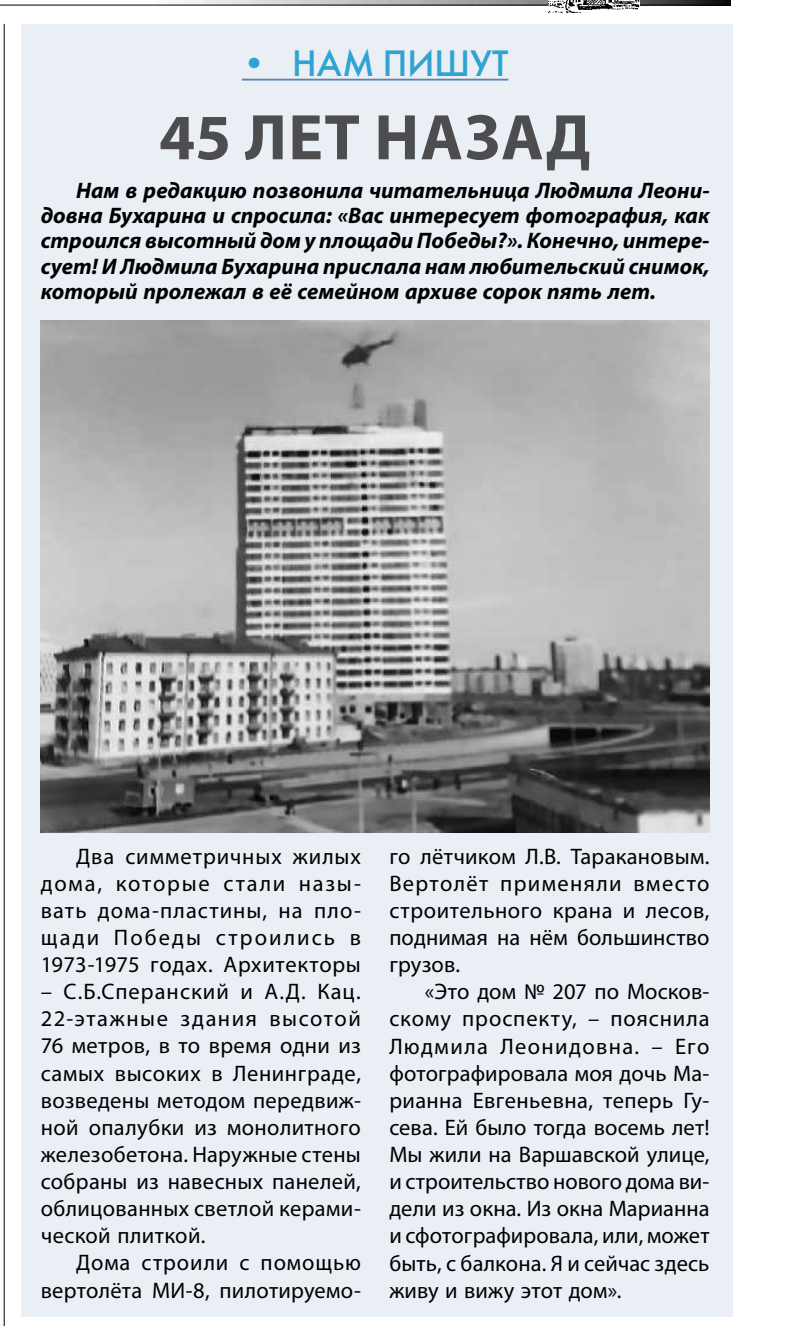
<style>
.page{position:relative;width:812px;height:1326px;background:#fff}
.page>*{position:absolute;margin:0;border:0;box-sizing:border-box;transform-origin:0 0}
.t1{font:700 65px "Myriad Pro";letter-spacing:.02em;color:#4d4d4f}
.t2{font:36.5px "Futuris C";color:#2fa3d2}
.t3{font:22.5px/27px "Myriad Pro";letter-spacing:.015em;color:#000;text-align:justify}
.t4{font:italic 700 22.5px/25px "Myriad Pro";color:#000;text-align:justify}
</style>
<div class="page">
<svg style="left:533px;top:5px;width:15px;height:1px"></svg>
<svg style="left:0;top:0;width:730px;height:5px"></svg>
<img style="left:548px;top:0;width:91px;height:12px">
<div style="left:21px;top:24px;width:711px;height:1292px;background:#eaeff5"></div>
<hr style="left:242px;top:79px;width:266px;height:2px;background:#5c81af">
<hr style="left:4px;top:24px;width:1px;height:1301px;background:#000">
<img style="left:41px;top:320px;width:668px;height:512px">
<h2 class="t2" style="left:242px;top:41px;width:268px">• Нам п ишут</h2>
<h1 class="t1" style="left:159px;top:95px;width:426px">45 лет назад</h1>
<p class="t4" style="left:41px;top:178px;width:670px;text-indent:35px">Нам в редакцию позвонила читательница Людмила Леони&shy;довна Бухарина и спросила: «Вас интересует фотография, как строился высотный дом у площади Победы?». Конечно, интере&shy;сует! И Людмила Бухарина прислала нам любительский снимок, который пролежал в её семейном архиве сорок пять лет.</p>
<p class="t3" style="left:41px;top:842px;width:322px;text-indent:35px">Два симметричных жилых дома, которые стали назы&shy;вать дома-пластины, на пло&shy;щади Победы строились в 1973-1975 годах. Архитекторы</p>
<p class="t3" style="left:41px;top:977px;width:322px">– С.Б.Сперанский и А.Д. Кац.<br>22-этажные здания высотой 76 метров, в то время одни из самых высоких в Ленинграде, возведены методом передвиж&shy;ной опалубки из монолитного железобетона. Наружные стены собраны из навесных панелей, облицованных светлой керами&shy;ческой плиткой.</p>
<p class="t3" style="left:41px;top:1249px;width:322px;text-align:right">Дома строили с помощью вертолёта МИ-8, пилотируемо-</p>
<p class="t3" style="left:389px;top:842px;width:322px">го лётчиком Л.В. Таракановым.<br>Вертолёт применяли вместо строительного крана и лесов, поднимая на нём большинство грузов.</p>
<p class="t3" style="left:389px;top:978px;width:322px;text-indent:35px">«Это дом № 207 по Москов&shy;скому проспекту, – пояснила Людмила Леонидовна. – Его фотографировала моя дочь Ма&shy;рианна Евгеньевна, теперь Гу&shy;сева. Ей было тогда восемь лет!<br>Мы жили на Варшавской улице, и строительство нового дома ви&shy;дели из окна. Из окна Марианна и сфотографировала, или, может быть, с балкона. Я и сейчас здесь живу и вижу этот дом».</p>
</div>
